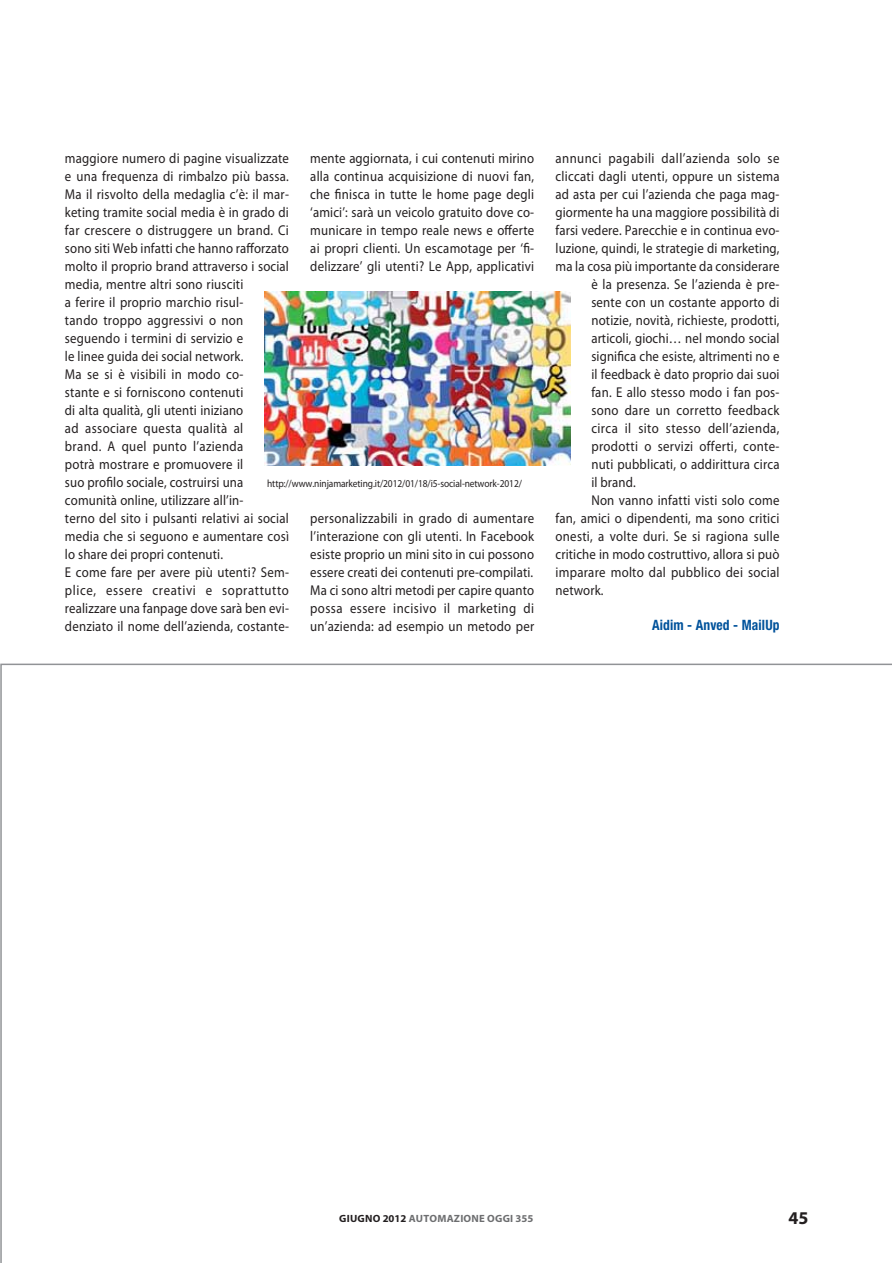
<style>
.page{position:relative;width:892px;height:1263px;background:#fff}
.page>*{position:absolute;margin:0;border:0;box-sizing:border-box;transform-origin:0 0}
.t1{font:700 18px "Myriad Pro";color:#231f20}
.t2{font:14.25px/18px "Myriad Pro";letter-spacing:.015em;color:#231f20;text-align:justify;scale:.9 1}
.t3{font:700 condensed 14.25px "Helvetica Neue LT";letter-spacing:.01em;color:#00529b;scale:.95 1}
.t4{font:10.5px "Myriad Pro";letter-spacing:-.01em;color:#231f20;scale:.9 1}
.t5{font:700 10.5px "Myriad Pro";letter-spacing:.02em;color:#6d6e70}
.s1{color:#231f20}
</style>
<div class="page">
<img style="left:265px;top:292px;width:305px;height:174px">
<svg style="left:0;top:663px;width:892px;height:599px"></svg>
<p class="t2" style="left:65px;top:151px;width:250px;text-align:left">maggiore numero di pagine visualizzate e una frequenza di rimbalzo più bassa.<br>Ma il risvolto della medaglia c’è: il mar&shy;keting tramite social media è in grado di far crescere o distruggere un brand. Ci sono siti Web infatti che hanno rafforzato molto il proprio brand attraverso i social media, mentre altri sono riusciti<br>a ferire il proprio marchio risul-<br>tando troppo aggressivi o non seguendo i termini di servizio e<br>le linee guida dei social network.<br>Ma se si è visibili in modo co-<br>stante e si forniscono contenuti<br>di alta qualità, gli utenti iniziano<br>ad associare questa qualità al<br>brand. A quel punto l’azienda<br>potrà mostrare e promuovere il<br>suo profilo sociale, costruirsi una comunità online, utilizzare all’in-<br>terno del sito i pulsanti relativi ai social media che si seguono e aumentare così lo share dei propri contenuti.<br>E come fare per avere più utenti? Sem&shy;plice, essere creativi e soprattutto realizzare una fanpage dove sarà ben evi&shy;denziato il nome dell’azienda, costante-</p>
<p class="t2" style="left:310px;top:151px;width:250px">mente aggiornata, i cui contenuti mirino alla continua acquisizione di nuovi fan, che finisca in tutte le home page degli ‘amici’: sarà un veicolo gratuito dove co&shy;municare in tempo reale news e offerte ai propri clienti. Un escamotage per ‘fi&shy;delizzare’ gli utenti? Le App, applicativi</p>
<p class="t4" style="left:267px;top:479px;width:285px">http://www.ninjamarketing.it/2012/01/18/i5-social-network-2012/</p>
<p class="t2" style="left:310px;top:511px;width:250px">personalizzabili in grado di aumentare l’interazione con gli utenti. In Facebook esiste proprio un mini sito in cui possono essere creati dei contenuti pre-compilati.<br>Ma ci sono altri metodi per capire quanto possa essere incisivo il marketing di un’azienda: ad esempio un metodo per</p>
<p class="t2" style="left:555px;top:151px;width:250px">annunci pagabili dall’azienda solo se</p>
<p class="t2" style="left:555px;top:169px;width:250px">cliccati dagli utenti, oppure un sistema</p>
<p class="t2" style="left:555px;top:187px;width:250px">ad asta per cui l’azienda che paga mag-</p>
<p class="t2" style="left:555px;top:205px;width:250px">giormente ha una maggiore possibilità di</p>
<p class="t2" style="left:555px;top:223px;width:250px">farsi vedere. Parecchie e in continua evo-</p>
<p class="t2" style="left:555px;top:241px;width:250px">luzione, quindi, le strategie di marketing,</p>
<p class="t2" style="left:555px;top:259px;width:250px">ma la cosa più importante da considerare</p>
<p class="t2" style="left:591px;top:277px;width:211px">è la presenza. Se l’azienda è pre-</p>
<p class="t2" style="left:591px;top:295px;width:211px">sente con un costante apporto di</p>
<p class="t2" style="left:591px;top:313px;width:211px">notizie, novità, richieste, prodotti,</p>
<p class="t2" style="left:591px;top:330px;width:211px">articoli, giochi… nel mondo social</p>
<p class="t2" style="left:591px;top:348px;width:211px">significa che esiste, altrimenti no e</p>
<p class="t2" style="left:591px;top:366px;width:211px">il feedback è dato proprio dai suoi</p>
<p class="t2" style="left:591px;top:384px;width:211px">fan. E allo stesso modo i fan pos-</p>
<p class="t2" style="left:591px;top:402px;width:211px">sono dare un corretto feedback</p>
<p class="t2" style="left:591px;top:420px;width:211px">circa il sito stesso dell’azienda,</p>
<p class="t2" style="left:591px;top:438px;width:211px">prodotti o servizi offerti, conte-</p>
<p class="t2" style="left:591px;top:456px;width:211px">nuti pubblicati, o addirittura circa</p>
<p class="t2" style="left:591px;top:474px;width:51px">il brand.</p>
<p class="t2" style="left:591px;top:492px;width:211px">Non vanno infatti visti solo come</p>
<p class="t2" style="left:555px;top:510px;width:250px">fan, amici o dipendenti, ma sono critici</p>
<p class="t2" style="left:555px;top:528px;width:250px">onesti, a volte duri. Se si ragiona sulle</p>
<p class="t2" style="left:555px;top:546px;width:250px">critiche in modo costruttivo, allora si può</p>
<p class="t2" style="left:555px;top:564px;width:250px">imparare molto dal pubblico dei social</p>
<p class="t2" style="left:555px;top:582px;width:55px">network.</p>
<p class="t3" style="left:652px;top:617px;width:136px">Aidim - Anved - MailUp</p>
<p class="t5" style="left:339px;top:1212px;width:196px"><span class="s1">GIUGNO 2012</span> AUTOMAZIONE OGGI 355</p>
<p class="t1" style="left:788px;top:1207px;width:21px">45</p>
</div>
